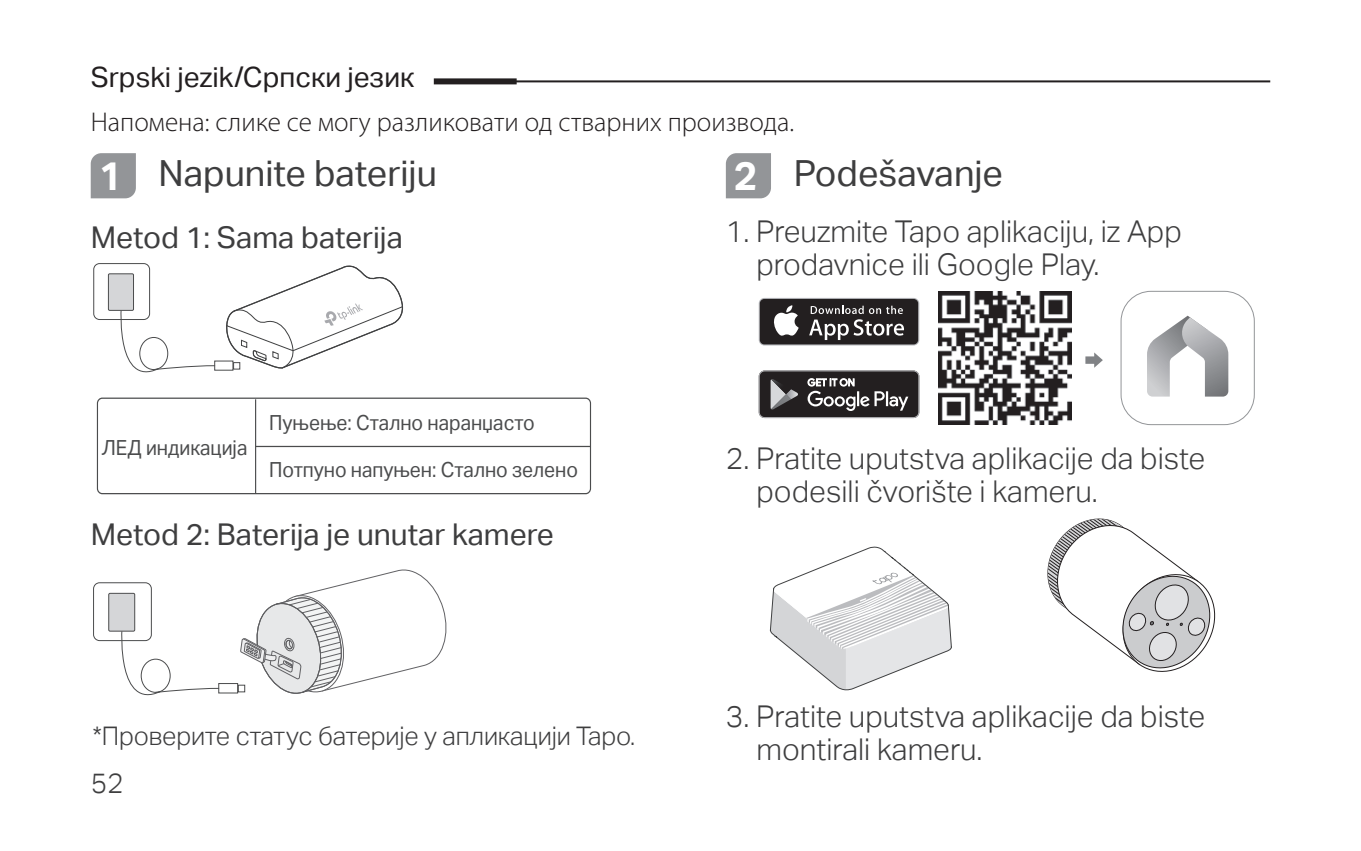
<style>
.page{position:relative;width:1361px;height:851px;background:#fff}
.page>*{position:absolute;margin:0;border:0;box-sizing:border-box;transform-origin:0 0}
.t1{font:36px "TP Link Aktiv Regular";color:#3e3e3f}
.t2{font:30px/32.8px "TP Link Aktiv Light";color:#3e3e3f}
.t3{font:30px "TP Link Aktiv Regular";color:#3e3e3f}
.t4{font:28px "TP Link Aktiv Regular";color:#231f20}
.t5{font:28px "TP Link Aktiv Light";color:#3e3e3f}
.t6{font:300 27.2px "Myriad Pro";color:#231f20}
.t7{font:25.6px "TP Link Aktiv Light";letter-spacing:-.005em;color:#3e3e3f}
.t8{font:20.8px "TP Link Aktiv Regular";color:#4b4c4d;scale:.93 1}
.s1{font-family:"TP Link Aktiv Bold";font-size:40px;color:#fff}
</style>
<div class="page">
<div style="left:726px;top:153px;width:45px;height:45px;background:#939598"></div>
<div style="left:91px;top:153px;width:45px;height:45px;background:#939598"></div>
<div style="left:97px;top:397px;width:494px;height:97px;border:1px solid #4b4c4d;border-radius:5px"></div>
<hr style="left:256px;top:445px;width:334px;height:2px;background:#4b4c4d">
<hr style="left:255px;top:399px;width:1px;height:94px;background:#4b4c4d">
<svg style="left:240px;top:569px;width:207px;height:125px"></svg>
<div style="left:218px;top:683px;width:20px;height:10px;border:1px solid #4b4c4d"></div>
<div style="left:238px;top:684px;width:7px;height:8px;border:1px solid #4b4c4d"></div>
<svg style="left:118px;top:630px;width:102px;height:66px"></svg>
<div style="left:93px;top:582px;width:59px;height:59px;border:1px solid #4b4c4d;border-radius:6px"></div>
<div style="left:109px;top:593px;width:26px;height:38px;background:#d5d6d8"></div>
<div style="left:108px;top:593px;width:27px;height:38px;border:1px solid #4b4c4d"></div>
<svg style="left:226px;top:265px;width:177px;height:105px"></svg>
<div style="left:233px;top:362px;width:7px;height:7px;border:1px solid #4b4c4d"></div>
<svg style="left:120px;top:310px;width:95px;height:63px"></svg>
<div style="left:93px;top:263px;width:57px;height:57px;border:1px solid #4b4c4d;border-radius:6px"></div>
<div style="left:108px;top:274px;width:25px;height:36px;background:#d5d6d8"></div>
<div style="left:108px;top:273px;width:26px;height:38px;border:1px solid #4b4c4d"></div>
<svg style="left:1047px;top:518px;width:169px;height:154px"></svg>
<svg style="left:769px;top:546px;width:183px;height:145px"></svg>
<hr style="left:504px;top:80px;width:766px;height:2px;background:#231f20">
<div style="left:434px;top:78px;width:83px;height:6px;background:#231f20"></div>
<svg style="left:759px;top:298px;width:160px;height:47px"></svg>
<div style="left:760px;top:299px;width:158px;height:45px;background:#231f20;border-radius:5px"></div>
<svg style="left:774px;top:305px;width:24px;height:30px"></svg>
<svg style="left:809px;top:305px;width:95px;height:35px"></svg>
<svg style="left:759px;top:370px;width:160px;height:48px;background:#4a4748"></svg>
<img style="left:938px;top:291px;width:133px;height:133px">
<div style="left:1120px;top:291px;width:134px;height:134px;border:1px solid #939598;border-radius:30px"></div>
<svg style="left:1147px;top:315px;width:81px;height:81px"></svg>
<svg style="left:1085px;top:352px;width:18px;height:16px"></svg>
<p class="t4" style="left:91px;top:61px;width:325px">Srpski jezik/Српски језик</p>
<p class="t6" style="left:91px;top:105px;width:705px">Напомена: слике се могу разликовати од стварних производа.</p>
<p class="t1" style="left:99px;top:152px;width:340px"><span class="s1">1</span> Napunite bateriju</p>
<p class="t3" style="left:91px;top:220px;width:314px">Metod 1: Sama baterija</p>
<p class="t8" style="left:102px;top:436px;width:158px">ЛЕД индикација</p>
<p class="t8" style="left:269px;top:411px;width:287px">Пуњење: Стално наранџасто</p>
<p class="t8" style="left:269px;top:458px;width:333px">Потпуно напуњен: Стално зелено</p>
<p class="t3" style="left:91px;top:516px;width:465px">Metod 2: Baterija je unutar kamere</p>
<p class="t7" style="left:92px;top:721px;width:544px">*Проверите статус батерије у апликацији Таpо.</p>
<p class="t5" style="left:91px;top:766px;width:35px">52</p>
<p class="t1" style="left:734px;top:152px;width:271px"><span class="s1">2</span> Podešavanje</p>
<p class="t2" style="left:756px;top:215px;width:427px;text-indent:-31px">1. Preuzmite Tapo aplikaciju, iz App prodavnice ili Google Play.</p>
<p class="t2" style="left:756px;top:442px;width:450px;text-indent:-31px">2. Pratite uputstva aplikacije da biste podesili čvorište i kameru.</p>
<p class="t2" style="left:756px;top:700px;width:450px;text-indent:-31px">3. Pratite uputstva aplikacije da biste montirali kameru.</p>
</div>
